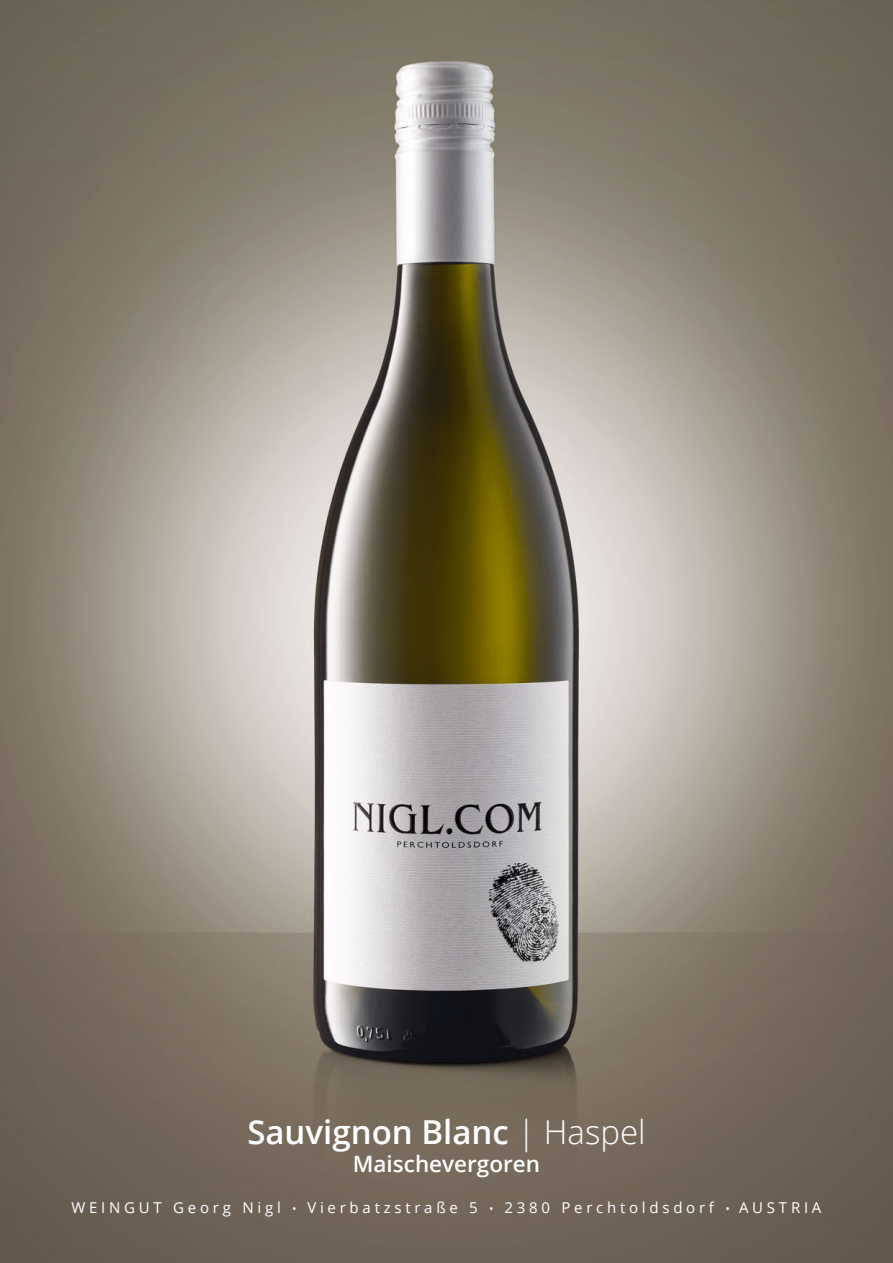
<style>
.page{position:relative;width:893px;height:1263px;background:#fff}
.page>*{position:absolute;margin:0;border:0;box-sizing:border-box;transform-origin:0 0}
.t1{font:600 33px "Open Sans";color:#fff}
.t2{font:600 22.5px "Open Sans";color:#fff}
.t3{font:15px "Open Sans";letter-spacing:.25em;color:#fff}
.s1{font-weight:300}
.s2{font-size:12px}
</style>
<div class="page">
<img style="left:0;top:0;width:893px;height:1263px">
<h1 class="t1" style="left:247px;top:1109px;width:400px">Sauvignon Blanc <span class="s1">| Haspel</span></h1>
<h2 class="t2" style="left:353px;top:1149px;width:189px">Maischevergoren</h2>
<p class="t3" style="left:72px;top:1197px;width:751px">WEINGUT Georg Nigl <span class="s2">•</span> Vierbatzstraße 5 <span class="s2">•</span> 2380 Perchtoldsdorf <span class="s2">•</span> AUSTRIA</p>
</div>
